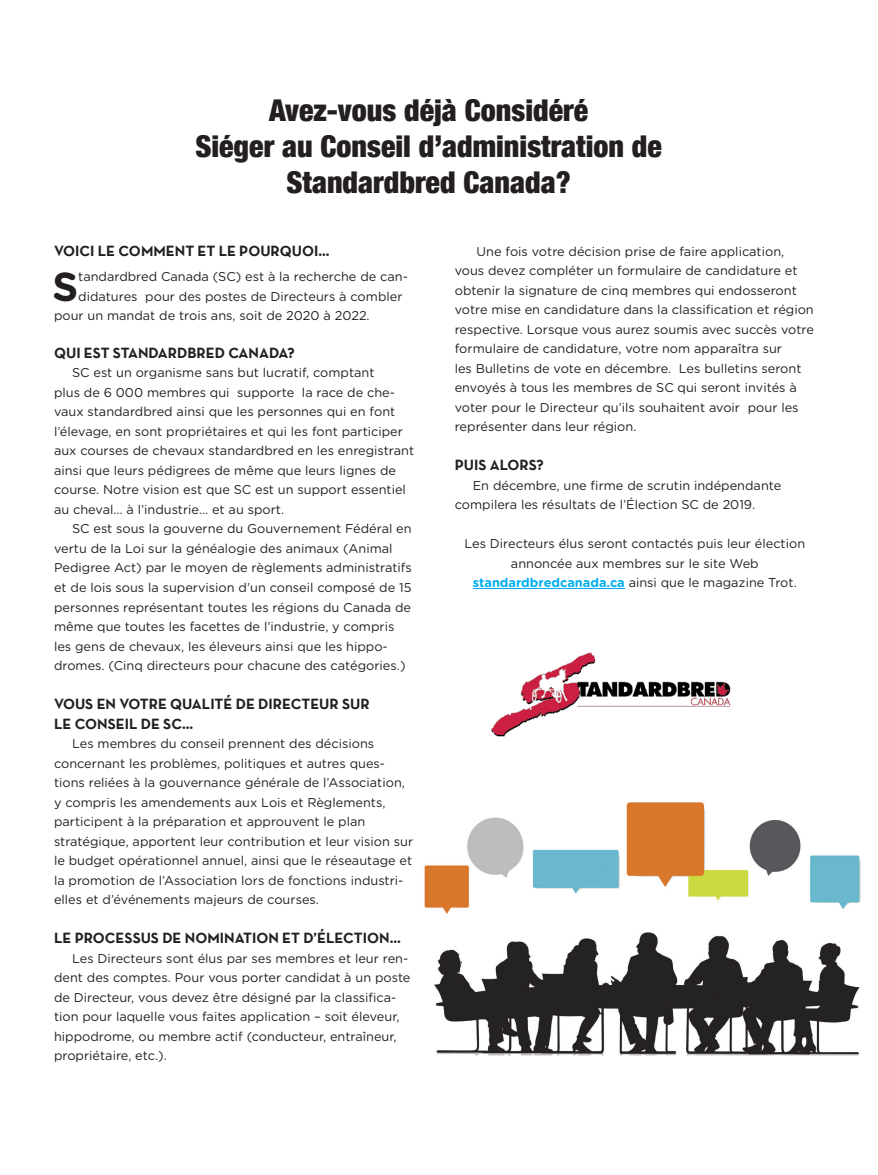
<style>
.page{position:relative;width:878px;height:1175px;background:#fff}
.page>*{position:absolute;margin:0;border:0;box-sizing:border-box;transform-origin:0 0}
.t1{font:700 40.35px "Gotham Rounded";color:#231f20}
.t2{font:900 condensed 30px "Helvetica Neue";color:#231f20}
.t3{font:700 15px "Neutra Text";color:#231f20}
.t4{font:12.75px/19.5px "Gotham Rounded";color:#231f20}
.s1{font-weight:700;color:#00aeef}
</style>
<div class="page">
<img style="left:424px;top:802px;width:437px;height:254px">
<img style="left:491px;top:652px;width:240px;height:85px">
<hr style="left:473px;top:588px;width:151px;height:1px;background:#00aeef">
<p class="t2" style="left:269px;top:92px;width:320px">Avez-vous déjà Considéré</p>
<p class="t2" style="left:195px;top:128px;width:468px">Siéger au Conseil d’administration de</p>
<p class="t2" style="left:286px;top:164px;width:286px">Standardbred Canada?</p>
<p class="t3" style="left:54px;top:241px;width:277px">VOICI LE COMMENT ET LE POURQUOI...</p>
<p class="t1" style="left:52px;top:257px;width:27px">S</p>
<p class="t4" style="left:78px;top:266px;width:331px">tandardbred Canada (SC) est à la recherche de can-</p>
<p class="t4" style="left:78px;top:286px;width:326px">didatures pour des postes de Directeurs à combler</p>
<p class="t4" style="left:54px;top:305px;width:317px">pour un mandat de trois ans, soit de 2020 à 2022.</p>
<p class="t3" style="left:54px;top:343px;width:242px">QUI EST STANDARDBRED CANADA?</p>
<p class="t4" style="left:54px;top:362px;width:361px;text-indent:18px">SC est un organisme sans but lucratif, comptant<br>plus de 6 000 membres qui supporte la race de che&shy;vaux standardbred ainsi que les personnes qui en font l’élevage, en sont propriétaires et qui les font participer aux courses de chevaux standardbred en les enregistrant ainsi que leurs pédigrees de même que leurs lignes de course. Notre vision est que SC est un support essentiel au cheval… à l’industrie… et au sport.</p>
<p class="t4" style="left:54px;top:518px;width:359px;text-indent:18px">SC est sous la gouverne du Gouvernement Fédéral en vertu de la Loi sur la généalogie des animaux (Animal Pedigree Act) par le moyen de règlements administratifs et de lois sous la supervision d’un conseil composé de 15 personnes représentant toutes les régions du Canada de même que toutes les facettes de l’industrie, y compris les gens de chevaux, les éleveurs ainsi que les hippo&shy;dromes. (Cinq directeurs pour chacune des catégories.)</p>
<p class="t3" style="left:54px;top:694px;width:317px">VOUS EN VOTRE QUALITÉ DE DIRECTEUR SUR</p>
<p class="t3" style="left:54px;top:714px;width:141px">LE CONSEIL DE SC…</p>
<p class="t4" style="left:54px;top:733px;width:360px;text-indent:18px">Les membres du conseil prennent des décisions concernant les problèmes, politiques et autres ques&shy;tions reliées à la gouvernance générale de l’Association, y compris les amendements aux Lois et Règlements, participent à la préparation et approuvent le plan stratégique, apportent leur contribution et leur vision sur le budget opérationnel annuel, ainsi que le réseautage et la promotion de l’Association lors de fonctions industri&shy;elles et d’événements majeurs de courses.</p>
<p class="t3" style="left:54px;top:928px;width:348px">LE PROCESSUS DE NOMINATION ET D’ÉLECTION…</p>
<p class="t4" style="left:54px;top:947px;width:358px;text-indent:18px">Les Directeurs sont élus par ses membres et leur ren&shy;dent des comptes. Pour vous porter candidat à un poste de Directeur, vous devez être désigné par la classifica&shy;tion pour laquelle vous faites application – soit éleveur, hippodrome, ou membre actif (conducteur, entraîneur, propriétaire, etc.).</p>
<p class="t4" style="left:454px;top:241px;width:361px;text-indent:22px">Une fois votre décision prise de faire application, vous devez compléter un formulaire de candidature et obtenir la signature de cinq membres qui endosseront votre mise en candidature dans la classification et région respective. Lorsque vous aurez soumis avec succès votre formulaire de candidature, votre nom apparaîtra sur<br>les Bulletins de vote en décembre. Les bulletins seront envoyés à tous les membres de SC qui seront invités à voter pour le Directeur qu’ils souhaitent avoir pour les représenter dans leur région.</p>
<p class="t3" style="left:454px;top:455px;width:91px">PUIS ALORS?</p>
<p class="t4" style="left:454px;top:475px;width:328px;text-indent:18px">En décembre, une firme de scrutin indépendante compilera les résultats de l’Élection SC de 2019.</p>
<p class="t4" style="left:464px;top:533px;width:342px;text-align:center">Les Directeurs élus seront contactés puis leur élection annoncée aux membres sur le site Web</p>
<p class="t4" style="left:473px;top:572px;width:325px"><span class="s1">standardbredcanada.ca</span> ainsi que le magazine Trot.</p>
</div>
